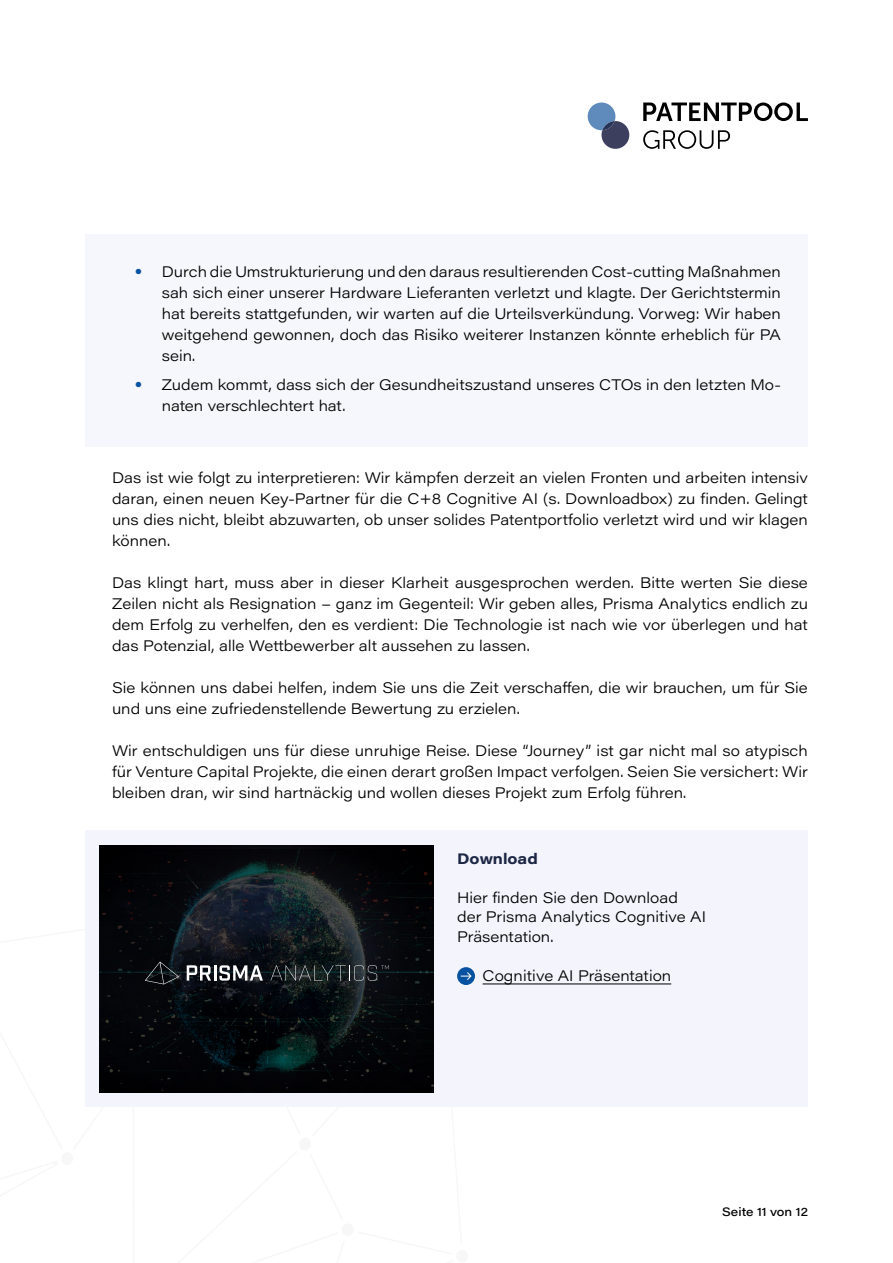
<style>
.page{position:relative;width:893px;height:1263px;background:#fff}
.page>*{position:absolute;margin:0;border:0;box-sizing:border-box;transform-origin:0 0}
.t1{font:300 15px/21px "Acumin Pro Wide";color:#000;text-align:justify}
.t2{font:700 15px "Acumin Pro Wide";color:#1d2745}
.t3{font:500 12px "Acumin Pro Wide";letter-spacing:.005em;color:#000}
.s1{font-family:"Helvetica";color:#0853a1}
</style>
<div class="page">
<div style="left:85px;top:234px;width:723px;height:212px;background:#f6f7fc"></div>
<svg style="left:588px;top:103px;width:41px;height:46px"></svg>
<svg style="left:643px;top:103px;width:165px;height:18px"></svg>
<svg style="left:643px;top:130px;width:87px;height:19px"></svg>
<div style="left:85px;top:830px;width:723px;height:277px;background:#f4f5fc"></div>
<hr style="left:483px;top:983px;width:188px;height:1px;background:#000">
<svg style="left:457px;top:967px;width:18px;height:18px"></svg>
<svg style="left:100px;top:849px;width:334px;height:56px;background:#0b0f12"></svg>
<svg style="left:99px;top:905px;width:372px;height:188px;background:#22262b"></svg>
<p class="t1" style="left:162px;top:260px;width:621px;text-indent:-27px"><span class="s1">•</span> Durch die Umstrukturierung und den daraus resultierenden Cost-cutting Maßnahmen sah sich einer unserer Hardware Lieferanten verletzt und klagte. Der Gerichtstermin hat bereits stattgefunden, wir warten auf die Urteilsverkündung. Vorweg: Wir haben weitgehend gewonnen, doch das Risiko weiterer Instanzen könnte erheblich für PA sein.</p>
<p class="t1" style="left:162px;top:374px;width:621px;text-indent:-27px"><span class="s1">•</span> Zudem kommt, dass sich der Gesundheitszustand unseres CTOs in den letzten Mo&shy;naten verschlechtert hat.</p>
<p class="t1" style="left:112px;top:466px;width:697px">Das ist wie folgt zu interpretieren: Wir kämpfen derzeit an vielen Fronten und arbeiten intensiv daran, einen neuen Key-Partner für die C+8 Cognitive AI (s. Downloadbox) zu finden. Gelingt uns dies nicht, bleibt abzuwarten, ob unser solides Patentportfolio verletzt wird und wir klagen können.</p>
<p class="t1" style="left:112px;top:571px;width:697px">Das klingt hart, muss aber in dieser Klarheit ausgesprochen werden. Bitte werten Sie diese Zeilen nicht als Resignation – ganz im Gegenteil: Wir geben alles, Prisma Analytics endlich zu dem Erfolg zu verhelfen, den es verdient: Die Technologie ist nach wie vor überlegen und hat das Potenzial, alle Wettbewerber alt aussehen zu lassen.</p>
<p class="t1" style="left:112px;top:676px;width:697px">Sie können uns dabei helfen, indem Sie uns die Zeit verschaffen, die wir brauchen, um für Sie und uns eine zufriedenstellende Bewertung zu erzielen.</p>
<p class="t1" style="left:112px;top:739px;width:697px">Wir entschuldigen uns für diese unruhige Reise. Diese “Journey” ist gar nicht mal so atypisch für Venture Capital Projekte, die einen derart großen Impact verfolgen. Seien Sie versichert: Wir bleiben dran, wir sind hartnäckig und wollen dieses Projekt zum Erfolg führen.</p>
<p class="t2" style="left:457px;top:848px;width:82px">Download</p>
<p class="t1" style="left:457px;top:887px;width:250px;line-height:19.5px;text-align:left">Hier finden Sie den Download der Prisma Analytics Cognitive AI<br>Präsentation.</p>
<p class="t1" style="left:483px;top:964px;width:190px">Cognitive AI Präsentation</p>
<p class="t3" style="left:722px;top:1203px;width:87px">Seite 11 von 12</p>
</div>
